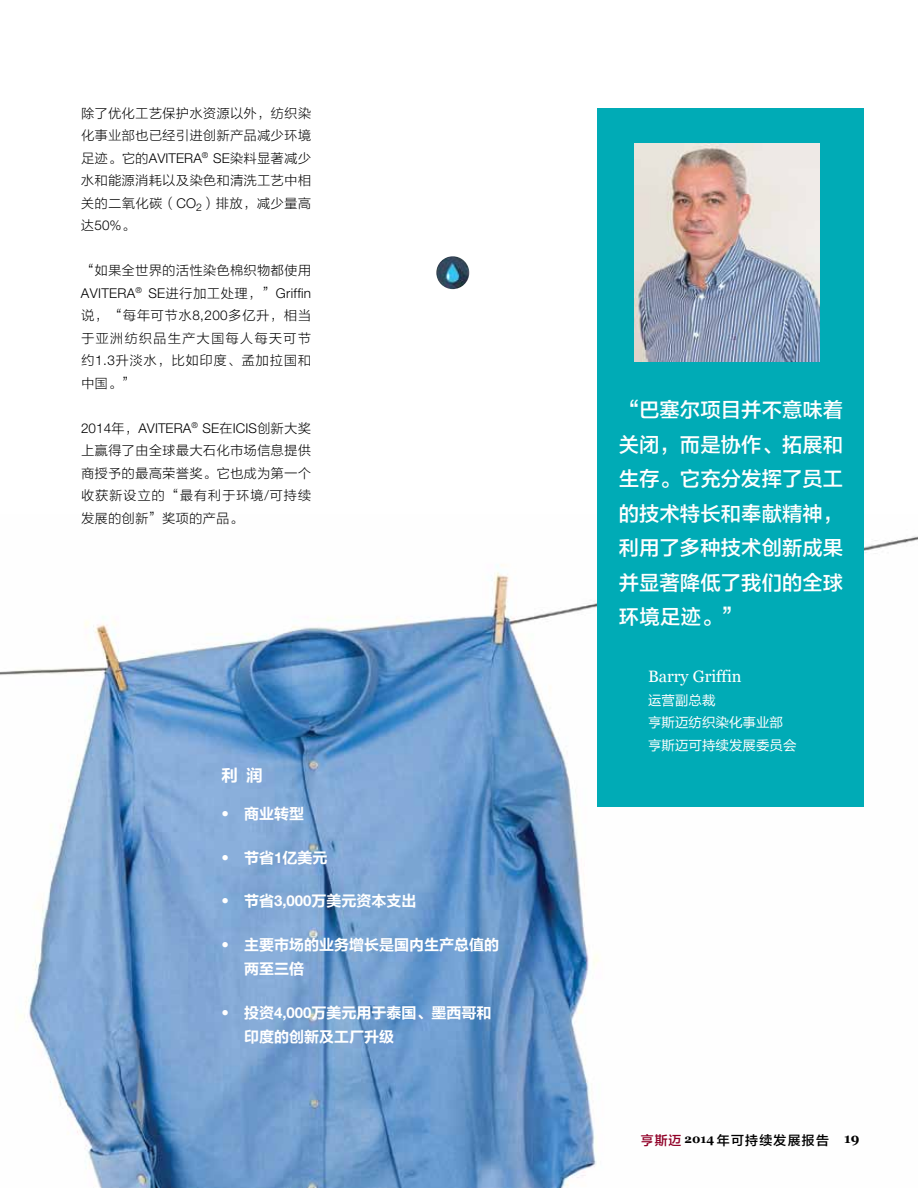
<style>
.page{position:relative;width:918px;height:1188px;background:#fff}
.page>*{position:absolute;margin:0;border:0;box-sizing:border-box;transform-origin:0 0}
.t1{font:21px/34.5px "FZLTZHJW GB1 0";letter-spacing:-.025em;color:#fff;text-align:justify}
.t2{font:16.5px "Georgia";color:#fff}
.t3{font:16.5px "FZLTCHJW GB1 0";color:#fff}
.t4{font:15px/24px "FZLTCHJW GB1 0";color:#fff}
.t5{font:13.5px/22.5px "FZLTXHJW GB1 0";letter-spacing:.005em;color:#000;text-align:justify}
.t6{font:300 13.5px "Helvetica Neue LT Pro";letter-spacing:.005em;color:#000}
.t7{font:13.5px/22.5px "FZLTHK GBK1 0";color:#fff}
.t8{font:13.5px "FZLTZHJW GB1 0";letter-spacing:.05em;color:#000}
.s1{font-family:"Helvetica Neue LT Pro";font-weight:300}
.s2{font-family:"FZLTXHJW GB1 0";font-weight:400}
.s3{font-family:"Helvetica Neue LT Std";font-weight:700}
.s4{color:#900027}
.s5{font-family:"Georgia";font-weight:700;font-size:12px}
.s6{font-family:"Georgia";font-weight:700}
</style>
<div class="page">
<img style="left:0;top:514px;width:918px;height:674px">
<div style="left:598px;top:108px;width:266px;height:698px;background:#00abb6"></div>
<img style="left:634px;top:144px;width:185px;height:217px">
<img style="left:436px;top:256px;width:33px;height:33px;border-radius:16px">
<p class="t5" style="left:81px;top:102px;width:232px">除了优化工艺保护水资源以外，纺织染化事业部也已经引进创新产品减少环境足迹。它的<span class="s1">AVITERA</span><sup>®</sup> <span class="s1">SE</span>染料显著减少水和能源消耗以及染色和清洗工艺中相关的二氧化碳（<span class="s1">CO</span><sub>2</sub>）排放，减少量高</p>
<p class="t6" style="left:81px;top:217px;width:56px"><span class="s2">达</span>50%<span class="s2">。</span></p>
<p class="t5" style="left:81px;top:260px;width:232px">“如果全世界的活性染色棉织物都使用</p>
<p class="t6" style="left:81px;top:285px;width:232px">AVITERA<sup>®</sup> SE<span class="s2">进行加工处理，”</span>Griffin</p>
<p class="t5" style="left:81px;top:305px;width:232px">说，“每年可节水<span class="s1">8,200</span>多亿升，相当于亚洲纺织品生产大国每人每天可节约<span class="s1">1.3</span>升淡水，比如印度、孟加拉国和中国。”</p>
<p class="t6" style="left:81px;top:420px;width:232px">2014<span class="s2">年，</span>AVITERA<sup>®</sup> SE<span class="s2">在</span>ICIS<span class="s2">创新大奖</span></p>
<p class="t5" style="left:81px;top:440px;width:232px">上赢得了由全球最大石化市场信息提供商授予的最高荣誉奖。它也成为第一个收获新设立的“最有利于环境<span class="s1">/</span>可持续发展的创新”奖项的产品。</p>
<p class="t3" style="left:221px;top:767px;width:43px">利润</p>
<p class="t4" style="left:221px;top:802px;width:84px"><span class="s3">•</span> 商业转型</p>
<p class="t4" style="left:221px;top:846px;width:108px"><span class="s3">•</span> 节省<span class="s3">1</span>亿美元</p>
<p class="t4" style="left:221px;top:890px;width:197px"><span class="s3">•</span> 节省<span class="s3">3,000</span>万美元资本支出</p>
<p class="t4" style="left:244px;top:934px;width:256px;text-indent:-23px"><span class="s3">•</span> 主要市场的业务增长是国内生产总值的两至三倍</p>
<p class="t4" style="left:244px;top:1001px;width:249px;text-indent:-23px"><span class="s3">•</span> 投资<span class="s3">4,000</span>万美元用于泰国、墨西哥和印度的创新及工厂升级</p>
<h1 class="t1" style="left:618px;top:394px;width:227px">“巴塞尔项目并不意味着关闭，而是协作、拓展和生存。它充分发挥了员工的技术特长和奉献精神，利用了多种技术创新成果并显著降低了我们的全球环境足迹。”</h1>
<p class="t2" style="left:648px;top:665px;width:95px">Barry Griffin</p>
<p class="t7" style="left:648px;top:689px;width:150px">运营副总裁<br>亨斯迈纺织染化事业部亨斯迈可持续发展委员会</p>
<p class="t8" style="left:641px;top:1132px;width:220px"><span class="s4">亨斯迈</span> <span class="s5">2014</span> 年可持续发展报告 <span class="s6">19</span></p>
</div>
